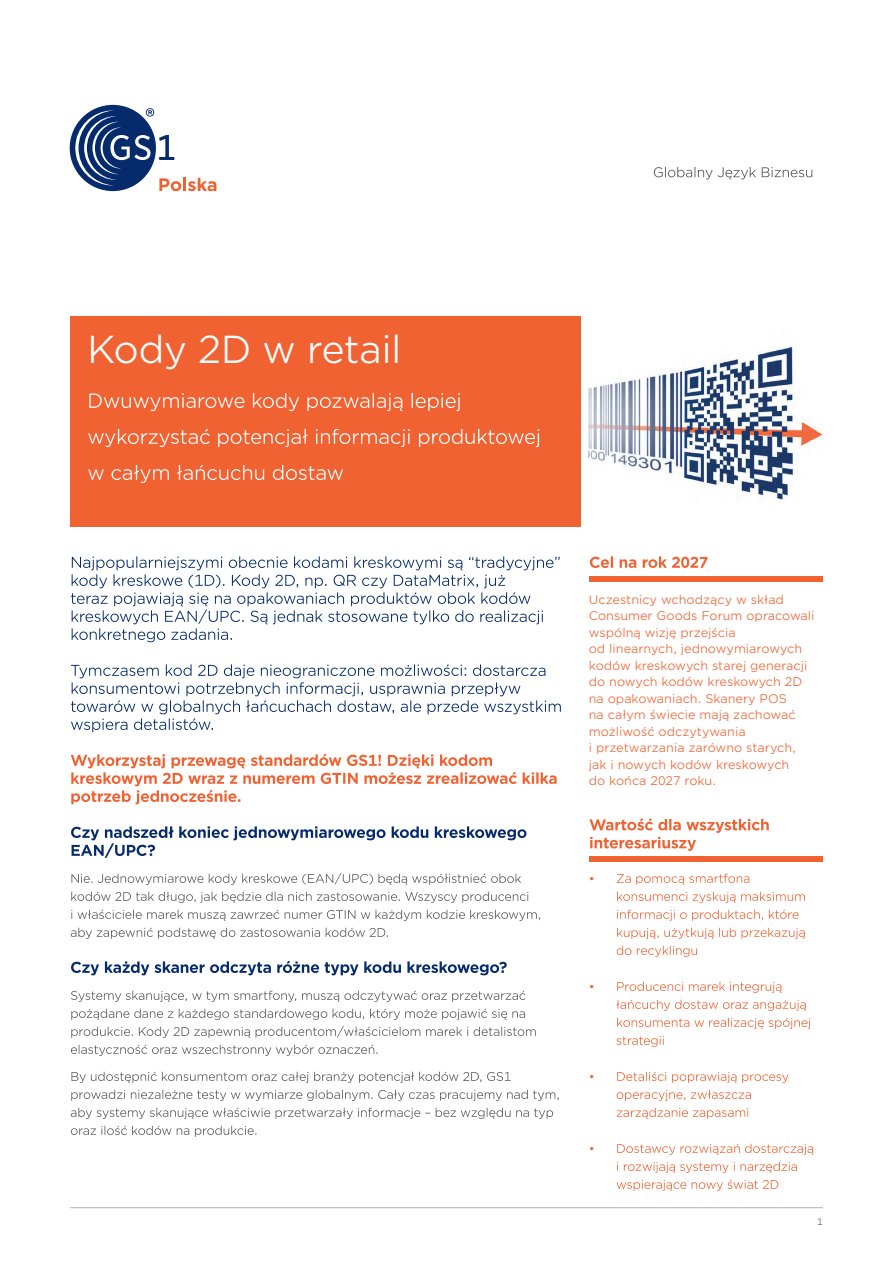
<style>
.page{position:relative;width:893px;height:1263px;background:#fff}
.page>*{position:absolute;margin:0;border:0;box-sizing:border-box;transform-origin:0 0}
.t1{font:37.5px "Gotham Office";letter-spacing:-.02em;color:#fff}
.t2{font:12px/16.5px "Gotham Office";color:#f16232}
.t3{font:9px "Gotham Office";color:#57585a}
</style>
<div class="page">
<div style="left:70px;top:316px;width:510px;height:210px;background:#f16232"></div>
<svg style="left:89px;top:393px;width:371px;height:18px"></svg>
<svg style="left:88px;top:429px;width:451px;height:18px"></svg>
<svg style="left:88px;top:465px;width:255px;height:18px"></svg>
<svg style="left:71px;top:556px;width:489px;height:86px"></svg>
<svg style="left:71px;top:664px;width:490px;height:68px"></svg>
<svg style="left:71px;top:754px;width:486px;height:50px"></svg>
<svg style="left:71px;top:826px;width:455px;height:32px"></svg>
<svg style="left:71px;top:873px;width:450px;height:12px"></svg>
<svg style="left:71px;top:892px;width:457px;height:11px"></svg>
<svg style="left:71px;top:910px;width:469px;height:11px"></svg>
<svg style="left:71px;top:928px;width:317px;height:11px"></svg>
<svg style="left:71px;top:961px;width:436px;height:14px"></svg>
<svg style="left:71px;top:991px;width:454px;height:11px"></svg>
<svg style="left:71px;top:1009px;width:454px;height:11px"></svg>
<svg style="left:71px;top:1026px;width:465px;height:12px"></svg>
<svg style="left:71px;top:1045px;width:307px;height:11px"></svg>
<svg style="left:71px;top:1072px;width:440px;height:11px"></svg>
<svg style="left:71px;top:1090px;width:488px;height:11px"></svg>
<svg style="left:71px;top:1108px;width:482px;height:11px"></svg>
<svg style="left:71px;top:1126px;width:185px;height:11px"></svg>
<svg style="left:617px;top:874px;width:132px;height:11px"></svg>
<svg style="left:617px;top:892px;width:188px;height:11px"></svg>
<svg style="left:617px;top:910px;width:182px;height:11px"></svg>
<svg style="left:617px;top:928px;width:188px;height:11px"></svg>
<svg style="left:617px;top:946px;width:80px;height:11px"></svg>
<svg style="left:617px;top:982px;width:165px;height:11px"></svg>
<svg style="left:617px;top:1000px;width:189px;height:11px"></svg>
<svg style="left:617px;top:1018px;width:193px;height:11px"></svg>
<svg style="left:617px;top:1036px;width:47px;height:11px"></svg>
<svg style="left:617px;top:1072px;width:171px;height:11px"></svg>
<svg style="left:617px;top:1090px;width:134px;height:11px"></svg>
<svg style="left:617px;top:1108px;width:131px;height:11px"></svg>
<svg style="left:617px;top:1144px;width:196px;height:11px"></svg>
<svg style="left:617px;top:1162px;width:180px;height:11px"></svg>
<svg style="left:617px;top:1180px;width:161px;height:11px"></svg>
<svg style="left:590px;top:556px;width:117px;height:12px"></svg>
<svg style="left:589px;top:818px;width:180px;height:33px"></svg>
<img style="left:589px;top:346px;width:234px;height:155px">
<svg style="left:654px;top:167px;width:158px;height:12px"></svg>
<div style="left:589px;top:577px;width:234px;height:5px;background:#f16232"></div>
<div style="left:589px;top:856px;width:234px;height:5px;background:#f16232"></div>
<hr style="left:70px;top:1207px;width:753px;height:1px;background:#b2b3b7">
<div style="left:70px;top:105px;width:86px;height:86px;background:#052b6c;border-radius:50%"></div>
<svg style="left:75px;top:108px;width:141px;height:83px"></svg>
<h1 class="t1" style="left:87px;top:324px;width:316px">Kody 2D w retail</h1>
<p class="t2" style="left:589px;top:591px;width:227px">Uczestnicy wchodzący w skład<br>Consumer Goods Forum opracowali wspólną wizję przejścia<br>od linearnych, jednowymiarowych kodów kreskowych starej generacji do nowych kodów kreskowych 2D na opakowaniach. Skanery POS<br>na całym świecie mają zachować możliwość odczytywania<br>i przetwarzania zarówno starych, jak i nowych kodów kreskowych<br>do końca 2027 roku.</p>
<p class="t2" style="left:589px;top:870px;width:8px">•</p>
<p class="t2" style="left:589px;top:978px;width:8px">•</p>
<p class="t2" style="left:589px;top:1068px;width:8px">•</p>
<p class="t2" style="left:589px;top:1140px;width:8px">•</p>
<p class="t3" style="left:817px;top:1215px;width:7px">1</p>
</div>
